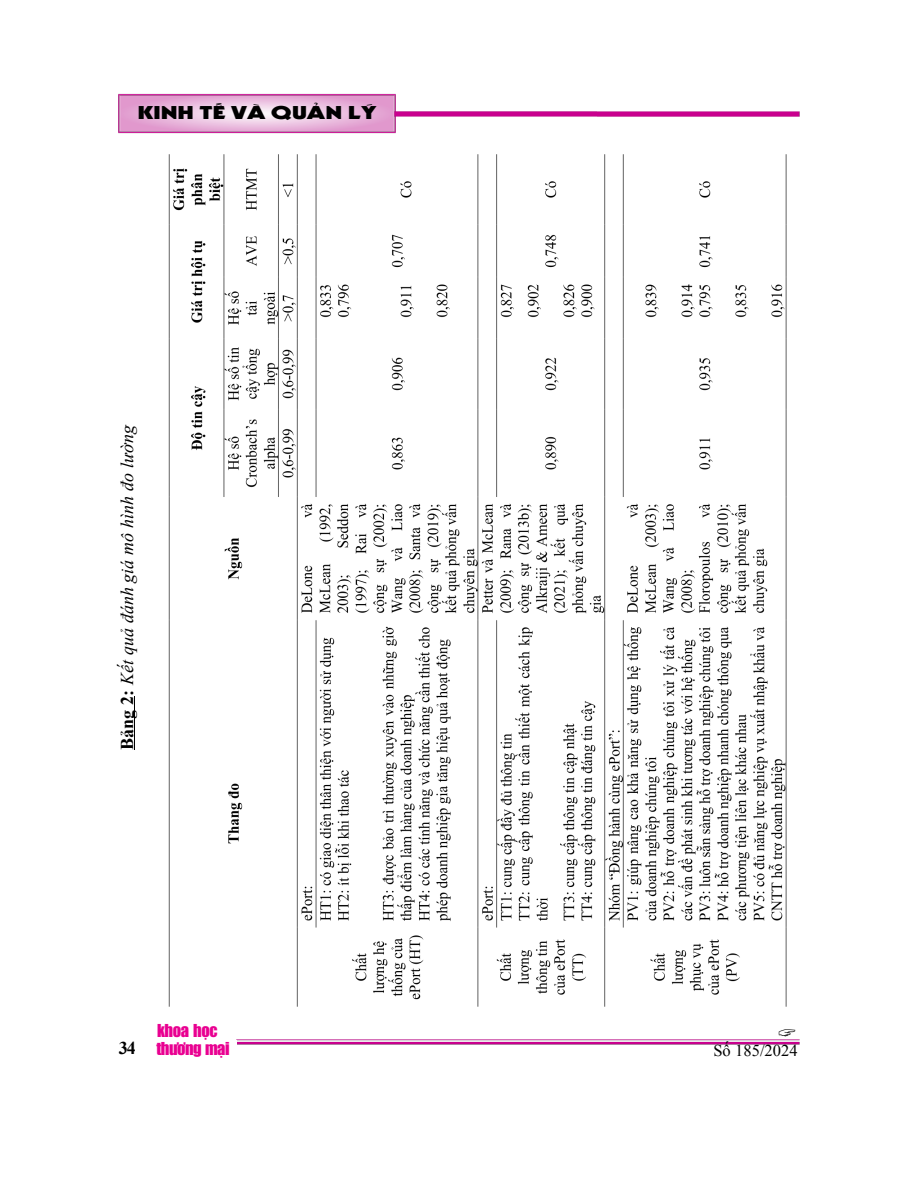
<style>
.page{position:relative;width:918px;height:1188px;background:#fff}
.page>*{position:absolute;margin:0;border:0;box-sizing:border-box;transform-origin:0 0}
.t1{font:italic 18px "Times New Roman";color:#000}
.t2{font:18px "UTM Kabel KT";color:#000;scale:1.45 1}
.t3{font:700 18px "Times New Roman";color:#000}
.t4{font:16.5px "UTM Impact";letter-spacing:-.03em;color:#e90091}
.t5{font:16.5px "Times New Roman";color:#000}
.s1{font-weight:700;font-style:normal}
</style>
<div class="page">
<img style="left:236px;top:1039px;width:564px;height:6px">
<img style="left:118px;top:93px;width:278px;height:41px">
<img style="left:392px;top:110px;width:408px;height:8px">
<div style="left:155px;top:1040px;width:82px;height:26px;background:#fff"></div>
<hr style="left:134px;top:696px;width:1px;height:54px;background:#000">
<img style="left:168px;top:154px;width:619px;height:853px">
<p class="t2" style="left:138px;top:101px;width:166px">KINH TẾ VÀ QUẢN LÝ</p>
<p class="t1" style="left:117px;top:750px;width:326px;rotate:-90deg"><span class="s1">Bảng 2:</span> Kết quả đánh giá mô hình đo lường</p>
<p class="t4" style="left:157px;top:1020px;width:62px">khoa học</p>
<p class="t3" style="left:119px;top:1038px;width:19px">34</p>
<p class="t5" style="left:713px;top:1042px;width:86px">Số 185/2024</p>
<p class="t4" style="left:156px;top:1037px;width:75px">thương mại</p>
</div>
